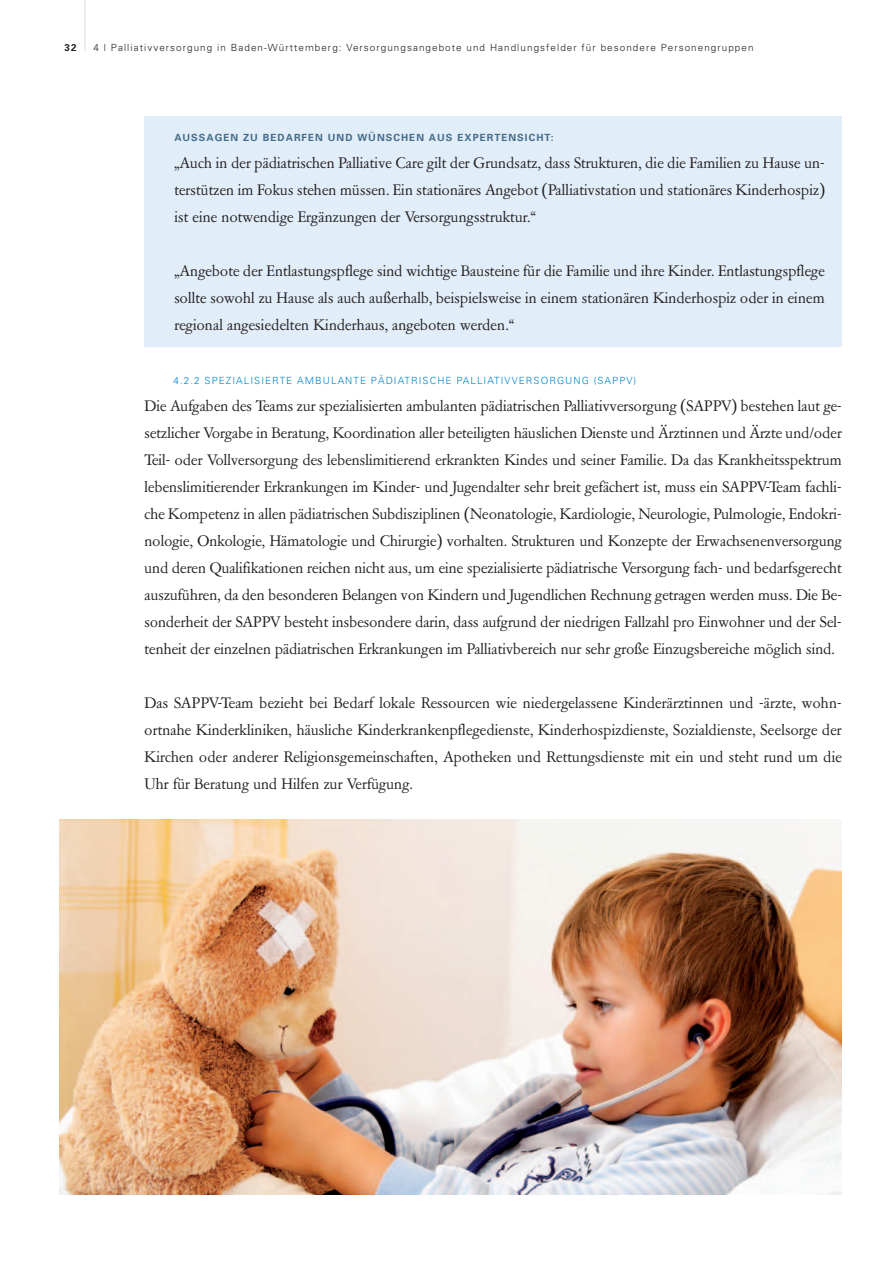
<style>
.page{position:relative;width:893px;height:1263px;background:#fff}
.page>*{position:absolute;margin:0;border:0;box-sizing:border-box;transform-origin:0 0}
.t1{font:15px/27px "Garamont Amsterdam BQ";color:#231f20;text-align:justify}
.t2{font:300 9.9px "Univers";letter-spacing:.105em;color:#231f20}
.t3{font:300 9.9px "Univers";letter-spacing:.105em;color:#0084ca}
.t4{font:700 9.9px "Univers";letter-spacing:.105em;color:#456c89}
.t5{font:700 9.9px "Univers";color:#231f20}
</style>
<div class="page">
<hr style="left:84px;top:0;width:2px;height:51px;background:#e6e7e9">
<div style="left:145px;top:116px;width:697px;height:231px;background:#e1edf8"></div>
<img style="left:60px;top:819px;width:782px;height:375px">
<p class="t5" style="left:64px;top:41px;width:14px">32</p>
<p class="t2" style="left:94px;top:41px;width:661px">4 | Palliativversorgung in Baden-Württemberg: Versorgungsangebote und Handlungsfelder für besondere Personengruppen</p>
<p class="t4" style="left:174px;top:132px;width:381px">AUSSAGEN ZU BEDARFEN UND WÜNSCHEN AUS EXPERTENSICHT:</p>
<p class="t1" style="left:174px;top:150px;width:652px">„Auch in der pädiatrischen Palliative Care gilt der Grundsatz, dass Strukturen, die die Familien zu Hause un&shy;terstützen im Fokus stehen müssen. Ein stationäres Angebot (Palliativstation und stationäres Kinderhospiz) ist eine notwendige Ergänzungen der Versorgungsstruktur.“</p>
<p class="t1" style="left:174px;top:258px;width:652px">„Angebote der Entlastungspflege sind wichtige Bausteine für die Familie und ihre Kinder. Entlastungspflege sollte sowohl zu Hause als auch außerhalb, beispielsweise in einem stationären Kinderhospiz oder in einem regional angesiedelten Kinderhaus, angeboten werden.“</p>
<p class="t3" style="left:174px;top:375px;width:133px">4.2.2 Spezialisierte amb</p>
<p class="t3" style="left:323px;top:375px;width:148px">ulante pädiatrisch e Pall</p>
<p class="t3" style="left:484px;top:375px;width:154px">iativversorg ung (SAPPV)</p>
<p class="t1" style="left:145px;top:393px;width:699px">Die Aufgaben des Teams zur spezialisierten ambulanten pädiatrischen Palliativversorgung (SAPPV) bestehen laut ge&shy;setzlicher Vorgabe in Beratung, Koordination aller beteiligten häuslichen Dienste und Ärztinnen und Ärzte und/oder Teil- oder Vollversorgung des lebenslimitierend erkrankten Kindes und seiner Familie. Da das Krankheitsspektrum lebenslimitierender Erkrankungen im Kinder- und Jugendalter sehr breit gefächert ist, muss ein SAPPV-Team fachli&shy;che Kompetenz in allen pädiatrischen Subdisziplinen (Neonatologie, Kardiologie, Neurologie, Pulmologie, Endokri&shy;nologie, Onkologie, Hämatologie und Chirurgie) vorhalten. Strukturen und Konzepte der Erwachsenenversorgung und deren Qualifikationen reichen nicht aus, um eine spezialisierte pädiatrische Versorgung fach- und bedarfsgerecht auszuführen, da den besonderen Belangen von Kindern und Jugendlichen Rechnung getragen werden muss. Die Be&shy;sonderheit der SAPPV besteht insbesondere darin, dass aufgrund der niedrigen Fallzahl pro Einwohner und der Sel&shy;tenheit der einzelnen pädiatrischen Erkrankungen im Palliativbereich nur sehr große Einzugsbereiche möglich sind.</p>
<p class="t1" style="left:145px;top:690px;width:699px">Das SAPPV-Team bezieht bei Bedarf lokale Ressourcen wie niedergelassene Kinderärztinnen und -ärzte, wohn&shy;ortnahe Kinderkliniken, häusliche Kinderkrankenpflegedienste, Kinderhospizdienste, Sozialdienste, Seelsorge der Kirchen oder anderer Religionsgemeinschaften, Apotheken und Rettungsdienste mit ein und steht rund um die Uhr für Beratung und Hilfen zur Verfügung.</p>
</div>
